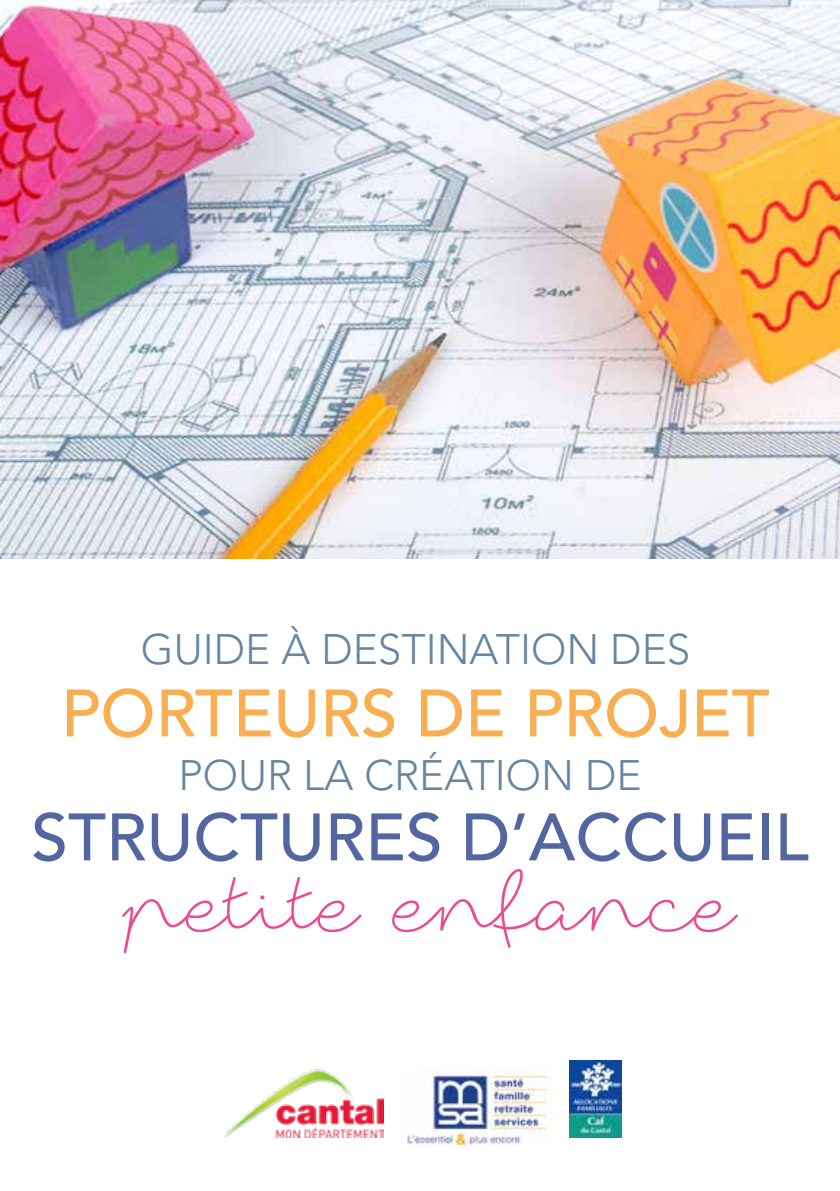
<style>
.page{position:relative;width:840px;height:1191px;background:#fff}
.page>*{position:absolute;margin:0;border:0;box-sizing:border-box;transform-origin:0 0}
.t1{font:84.6px "foxinthesnow";color:#ea4b93}
.t2{font:500 66.2px "Avenir LT Std";color:#5366a0}
.t3{font:500 66.2px "Avenir LT Std";color:#f8ae51}
.t4{font:300 42.2px "Avenir LT Std";color:#6685a1}
</style>
<div class="page">
<img style="left:223px;top:1069px;width:160px;height:68px">
<img style="left:569px;top:1060px;width:52px;height:77px">
<img style="left:0;top:0;width:839px;height:558px">
<img style="left:407px;top:1068px;width:147px;height:78px">
<p class="t4" style="left:141px;top:625px;width:550px">GUIDE À DESTINATION DES</p>
<h2 class="t3" style="left:61px;top:675px;width:709px">PORTEURS DE PROJET</h2>
<p class="t4" style="left:178px;top:751px;width:464px">POUR LA CRÉATION DE</p>
<h2 class="t2" style="left:31px;top:799px;width:778px">STRUCTURES D’ACCUEIL</h2>
<h1 class="t1" style="left:113px;top:855px;width:614px">petite enfance</h1>
</div>
